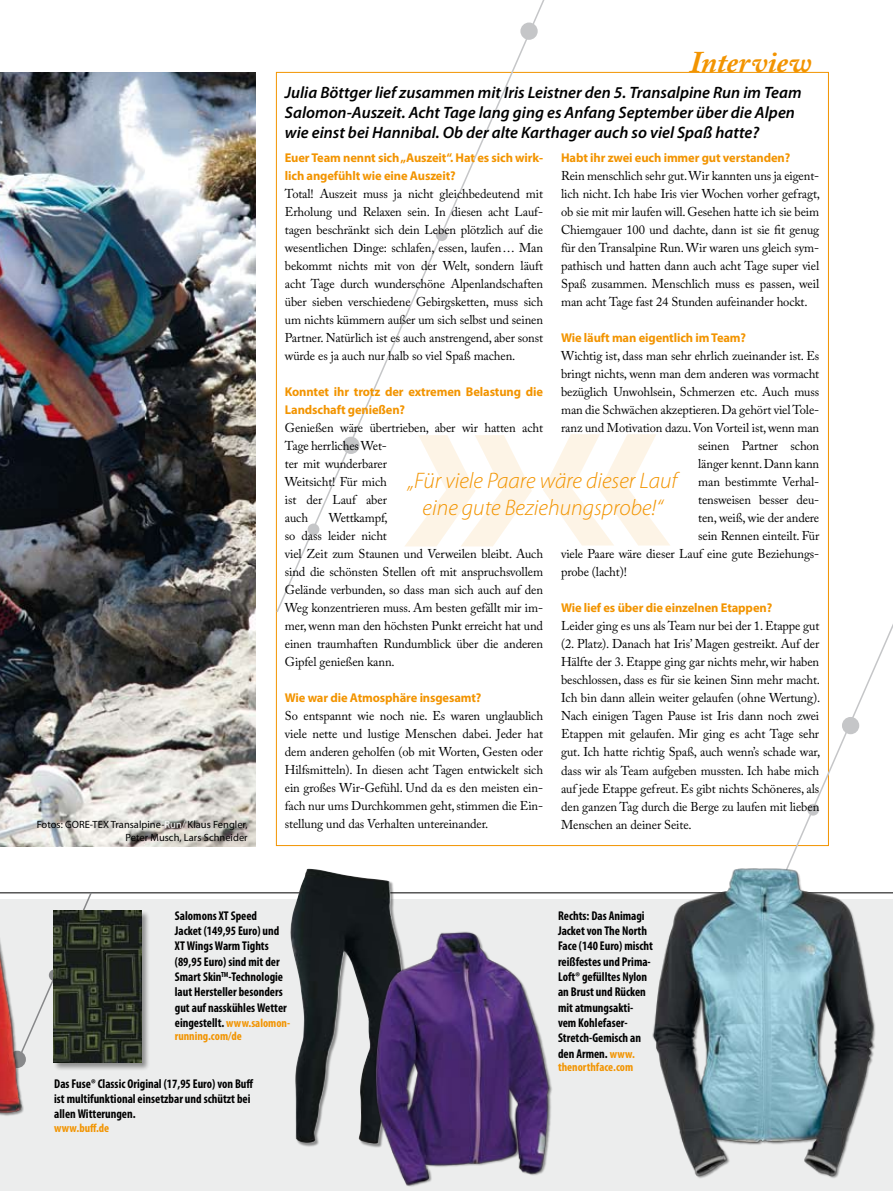
<style>
.page{position:relative;width:893px;height:1191px;background:#fff}
.page>*{position:absolute;margin:0;border:0;box-sizing:border-box;transform-origin:0 0}
.t1{font:italic 700 291.45px "Myriad Pro";color:#f29400}
.t2{font:italic 700 30px "Adobe Caslon Pro";color:#f29400}
.t3{font:italic 300 22.5px/27px "Myriad Pro";color:#f29400;text-align:center}
.t4{font:italic 600 16.5px/19.8px "Myriad Pro";color:#000}
.t5{font:12.75px/18px "Adobe Caslon Pro";letter-spacing:-.01em;color:#000;text-align:justify}
.t6{font:700 condensed 12.75px/15.3px "Myriad Pro";color:#000}
.t7{font:700 12.75px/18px "Myriad Pro";letter-spacing:-.01em;color:#f29400}
.t8{font:700 condensed 12px "Myriad Pro";color:#f29400}
.t9{font:10.5px/12.6px "Myriad Pro";color:#000;text-align:right}
.s1{color:#fff}
.s2{font-size:12px;color:#f29400}
</style>
<div class="page">
<img style="left:0;top:72px;width:255px;height:774px">
<div style="left:0;top:899px;width:893px;height:292px;background:#eceded"></div>
<hr style="left:0;top:892px;width:893px;height:1px;background:#000">
<svg style="left:24px;top:892px;width:69px;height:173px"></svg>
<svg style="left:9px;top:1050px;width:17px;height:18px"></svg>
<div style="left:49px;top:969px;width:12px;height:12px;background:#87888a;border-radius:50%"></div>
<div style="left:276px;top:72px;width:553px;height:774px;background:#fff;border:1px solid #f29400"></div>
<svg style="left:775px;top:267px;width:118px;height:584px"></svg>
<div style="left:842px;top:717px;width:17px;height:17px;background:#c5c6c8;border-radius:50%"></div>
<div style="left:807px;top:804px;width:12px;height:11px;background:#c5c6c8;border-radius:50%"></div>
<svg style="left:275px;top:0;width:275px;height:614px"></svg>
<div style="left:520px;top:23px;width:18px;height:17px;background:#c5c6c8;border-radius:50%"></div>
<div style="left:342px;top:437px;width:18px;height:17px;background:#c5c6c8;border-radius:50%"></div>
<div style="left:308px;top:523px;width:11px;height:12px;background:#c5c6c8;border-radius:50%"></div>
<div style="left:436px;top:229px;width:12px;height:12px;background:#c5c6c8;border-radius:50%"></div>
<div style="left:53px;top:909px;width:97px;height:162px;background:#000;opacity:.4"></div>
<img style="left:53px;top:910px;width:88px;height:152px">
<img style="left:616px;top:851px;width:277px;height:327px">
<img style="left:290px;top:868px;width:114px;height:276px">
<img style="left:0;top:892px;width:24px;height:224px">
<img style="left:366px;top:921px;width:186px;height:266px">
<svg style="left:543px;top:434px;width:7px;height:111px"></svg>
<h2 class="t2" style="left:690px;top:44px;width:124px">Interview</h2>
<p class="t9" style="left:37px;top:818px;width:212px">Fotos: GORE-TEX Transalpine-<span class="s1">Run/</span> Klaus Fengler,<br>Peter Musch, Lars Schneider</p>
<p class="t4" style="left:285px;top:83px;width:518px">Julia Böttger lief zusammen mit Iris Leistner den 5. Transalpine Run im Team<br>Salomon-Auszeit. Acht Tage lang ging es Anfang September über die Alpen wie einst bei Hannibal. Ob der alte Karthager auch so viel Spaß hatte?</p>
<p class="t7" style="left:285px;top:148px;width:260px">Euer Team nennt sich „Auszeit“. Hat es sich wirk&shy;lich angefühlt wie eine Auszeit?</p>
<p class="t5" style="left:285px;top:185px;width:260px">Total! Auszeit muss ja nicht gleichbedeutend mit Erholung und Relaxen sein. In diesen acht Lauf&shy;tagen beschränkt sich dein Leben plötzlich auf die wesentlichen Dinge: schlafen, essen, laufen… Man bekommt nichts mit von der Welt, sondern läuft acht Tage durch wunderschöne Alpenlandschaften über sieben verschiedene Gebirgsketten, muss sich um nichts kümmern außer um sich selbst und seinen Partner. Natürlich ist es auch anstrengend, aber sonst würde es ja auch nur halb so viel Spaß machen.</p>
<p class="t7" style="left:285px;top:382px;width:260px">Konntet ihr trotz der extremen Belastung die<br>Landschaft genießen?</p>
<p class="t5" style="left:285px;top:419px;width:260px;text-align:left">Genießen wäre übertrieben, aber wir hatten acht<br>Tage herrliches Wet-<br>ter mit wunderbarer<br>Weitsicht! Für mich<br>ist der Lauf aber<br>auch</p>
<p class="t7" style="left:561px;top:148px;width:231px">Habt ihr zwei euch immer gut verstanden?</p>
<p class="t5" style="left:561px;top:167px;width:261px">Rein menschlich sehr gut. Wir kannten uns ja eigent&shy;lich nicht. Ich habe Iris vier Wochen vorher gefragt, ob sie mit mir laufen will. Gesehen hatte ich sie beim Chiemgauer 100 und dachte, dann ist sie fit genug für den Transalpine Run. Wir waren uns gleich sym&shy;pathisch und hatten dann auch acht Tage super viel Spaß zusammen. Menschlich muss es passen, weil man acht Tage fast 24 Stunden aufeinander hockt.</p>
<p class="t7" style="left:561px;top:328px;width:187px">Wie läuft man eigentlich im Team?</p>
<p class="t5" style="left:561px;top:347px;width:260px">Wichtig ist, dass man sehr ehrlich zueinander ist. Es</p>
<p class="t5" style="left:561px;top:365px;width:260px">bringt nichts, wenn man dem anderen was vormacht</p>
<p class="t5" style="left:561px;top:383px;width:260px">bezüglich Unwohlsein, Schmerzen etc. Auch muss</p>
<p class="t5" style="left:561px;top:401px;width:260px">man die Schwächen akzeptieren. Da gehört viel Tole-</p>
<p class="t5" style="left:561px;top:419px;width:260px">ranz und Motivation dazu. Von Vorteil ist, wenn man</p>
<p class="t5" style="left:698px;top:437px;width:123px">seinen Partner schon</p>
<p class="t5" style="left:698px;top:455px;width:123px">länger kennt. Dann kann</p>
<p class="t5" style="left:698px;top:473px;width:123px">man bestimmte Verhal-</p>
<p class="t5" style="left:698px;top:491px;width:123px">tensweisen besser deu-</p>
<p class="t5" style="left:698px;top:509px;width:123px">ten, weiß, wie der andere</p>
<p class="t5" style="left:698px;top:527px;width:123px">sein Rennen einteilt. Für</p>
<p class="t5" style="left:561px;top:545px;width:260px">viele Paare wäre dieser Lauf eine gute Beziehungs-</p>
<p class="t5" style="left:561px;top:563px;width:67px">probe (lacht)!</p>
<p class="t7" style="left:561px;top:598px;width:213px">Wie lief es über die einzelnen Etappen?</p>
<p class="t5" style="left:561px;top:617px;width:261px">Leider ging es uns als Team nur bei der 1. Etappe gut (2. Platz). Danach hat Iris’ Magen gestreikt. Auf der Hälfte der 3. Etappe ging gar nichts mehr, wir haben beschlossen, dass es für sie keinen Sinn mehr macht.<br>Ich bin dann allein weiter gelaufen (ohne Wertung).<br>Nach einigen Tagen Pause ist Iris dann noch zwei Etappen mit gelaufen. Mir ging es acht Tage sehr gut. Ich hatte richtig Spaß, auch wenn’s schade war, dass wir als Team aufgeben mussten. Ich habe mich auf jede Etappe gefreut. Es gibt nichts Schöneres, als den ganzen Tag durch die Berge zu laufen mit lieben Menschen an deiner Seite.</p>
<h1 class="t1" style="left:399px;top:298px;width:136px">»</h1>
<h3 class="t3" style="left:408px;top:468px;width:271px">„Für viele Paare wäre dieser Lauf eine gute Beziehungsprobe!“</h3>
<p class="t5" style="left:285px;top:509px;width:260px;text-align:left;text-indent:44px">Wettkampf,<br>so dass leider nicht<br>viel Zeit zum Staunen und Verweilen bleibt. Auch sind die schönsten Stellen oft mit anspruchsvollem Gelände verbunden, so dass man sich auch auf den Weg konzentrieren muss. Am besten gefällt mir im&shy;mer, wenn man den höchsten Punkt erreicht hat und einen traumhaften Rundumblick über die anderen Gipfel genießen kann.</p>
<p class="t7" style="left:285px;top:688px;width:198px">Wie war die Atmosphäre insgesamt?</p>
<p class="t5" style="left:285px;top:707px;width:260px">So entspannt wie noch nie. Es waren unglaublich viele nette und lustige Menschen dabei. Jeder hat dem anderen geholfen (ob mit Worten, Gesten oder Hilfsmitteln). In diesen acht Tagen entwickelt sich ein großes Wir-Gefühl. Und da es den meisten ein&shy;fach nur ums Durchkommen geht, stimmen die Ein&shy;stellung und das Verhalten untereinander.</p>
<p class="t6" style="left:175px;top:907px;width:117px">Salomons XT Speed<br>Jacket (149,95 Euro) und<br>XT Wings Warm Tights (89,95 Euro) sind mit der<br>Smart Skin<sup>TM</sup>-Technologie laut Hersteller besonders gut auf nasskühles Wetter eingestellt. <span class="s2">www.salomon-</span></p>
<p class="t8" style="left:175px;top:1029px;width:69px">running.com/de</p>
<p class="t6" style="left:54px;top:1075px;width:201px">Das Fuse® Classic Original (17,95 Euro) von Buff ist multifunktional einsetzbar und schützt bei allen Witterungen.</p>
<p class="t8" style="left:54px;top:1120px;width:56px">www.buff.de</p>
<p class="t6" style="left:558px;top:907px;width:97px">Rechts: Das Animagi<br>Jacket von The North<br>Face (140 Euro) mischt reißfestes und Prima-<br>Loft® gefülltes Nylon an Brust und Rücken mit atmungsakti&shy;vem Kohlefaser-<br>Stretch-Gemisch an den Armen. <span class="s2">www.</span></p>
<p class="t8" style="left:558px;top:1059px;width:77px">thenorthface.com</p>
</div>
